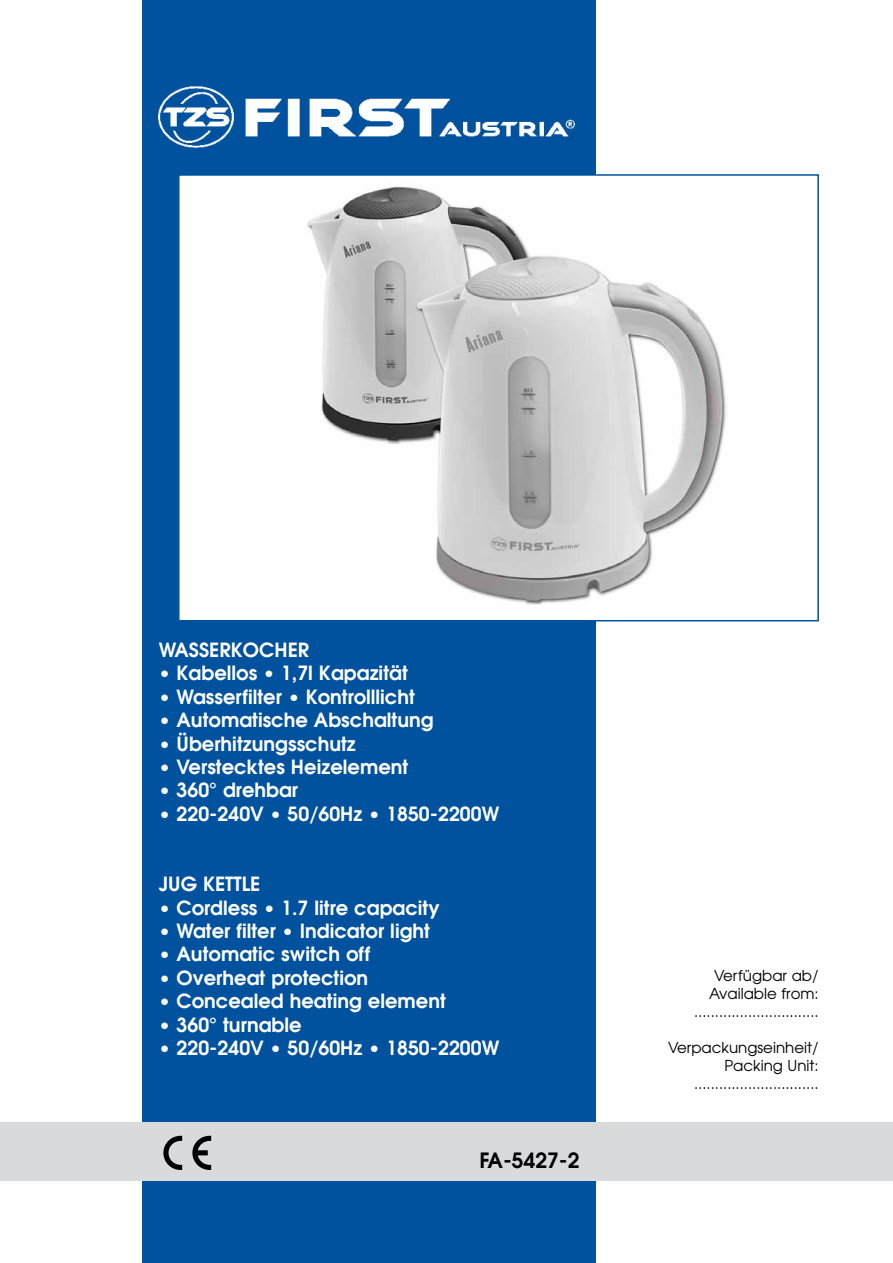
<style>
.page{position:relative;width:893px;height:1263px;background:#fff}
.page>*{position:absolute;margin:0;border:0;box-sizing:border-box;transform-origin:0 0}
.t1{font:600 21px "Avant Garde";color:#000}
.t2{font:600 19.5px "Avant Garde";color:#fff}
.t3{font:15px/18px "Avant Garde";color:#000;text-align:right}
</style>
<div class="page">
<div style="left:142px;top:0;width:454px;height:1262px;background:#00519e"></div>
<div style="left:142px;top:621px;width:454px;height:642px;background:#00519e"></div>
<div style="left:179px;top:175px;width:639px;height:446px;background:#fff"></div>
<img style="left:307px;top:187px;width:419px;height:418px">
<div style="left:178px;top:174px;width:641px;height:447px;border:2px solid #00519e"></div>
<img style="left:159px;top:86px;width:415px;height:61px">
<div style="left:0;top:1122px;width:893px;height:58px;background:#d9dadb"></div>
<svg style="left:163px;top:1136px;width:48px;height:34px"></svg>
<p class="t2" style="left:159px;top:637px;width:152px">WASSERKOCHER</p>
<p class="t2" style="left:159px;top:660px;width:251px">• Kabellos • 1,7l Kapazität</p>
<p class="t2" style="left:159px;top:684px;width:258px">• Wasserfilter • Kontrolllicht</p>
<p class="t2" style="left:159px;top:707px;width:276px">• Automatische Abschaltung</p>
<p class="t2" style="left:159px;top:731px;width:199px">• Überhitzungsschutz</p>
<p class="t2" style="left:159px;top:754px;width:251px">• Verstecktes Heizelement</p>
<p class="t2" style="left:159px;top:777px;width:141px">• 360° drehbar</p>
<p class="t2" style="left:159px;top:801px;width:342px">• 220-240V • 50/60Hz • 1850-2200W</p>
<p class="t2" style="left:159px;top:871px;width:103px">JUG KETTLE</p>
<p class="t2" style="left:159px;top:894px;width:282px">• Cordless • 1.7 litre capacity</p>
<p class="t2" style="left:159px;top:918px;width:273px">• Water filter • Indicator light</p>
<p class="t2" style="left:159px;top:941px;width:213px">• Automatic switch off</p>
<p class="t2" style="left:159px;top:965px;width:211px">• Overheat protection</p>
<p class="t2" style="left:159px;top:988px;width:289px">• Concealed heating element</p>
<p class="t2" style="left:159px;top:1011px;width:144px">• 360° turnable</p>
<p class="t2" style="left:159px;top:1035px;width:342px">• 220-240V • 50/60Hz • 1850-2200W</p>
<p class="t1" style="left:479px;top:1146px;width:102px">FA-5427-2</p>
<p class="t3" style="left:694px;top:966px;width:126px">Verfügbar ab/<br>Available from: ..............................</p>
<p class="t3" style="left:668px;top:1038px;width:152px">Verpackungseinheit/<br>Packing Unit: ..............................</p>
</div>
